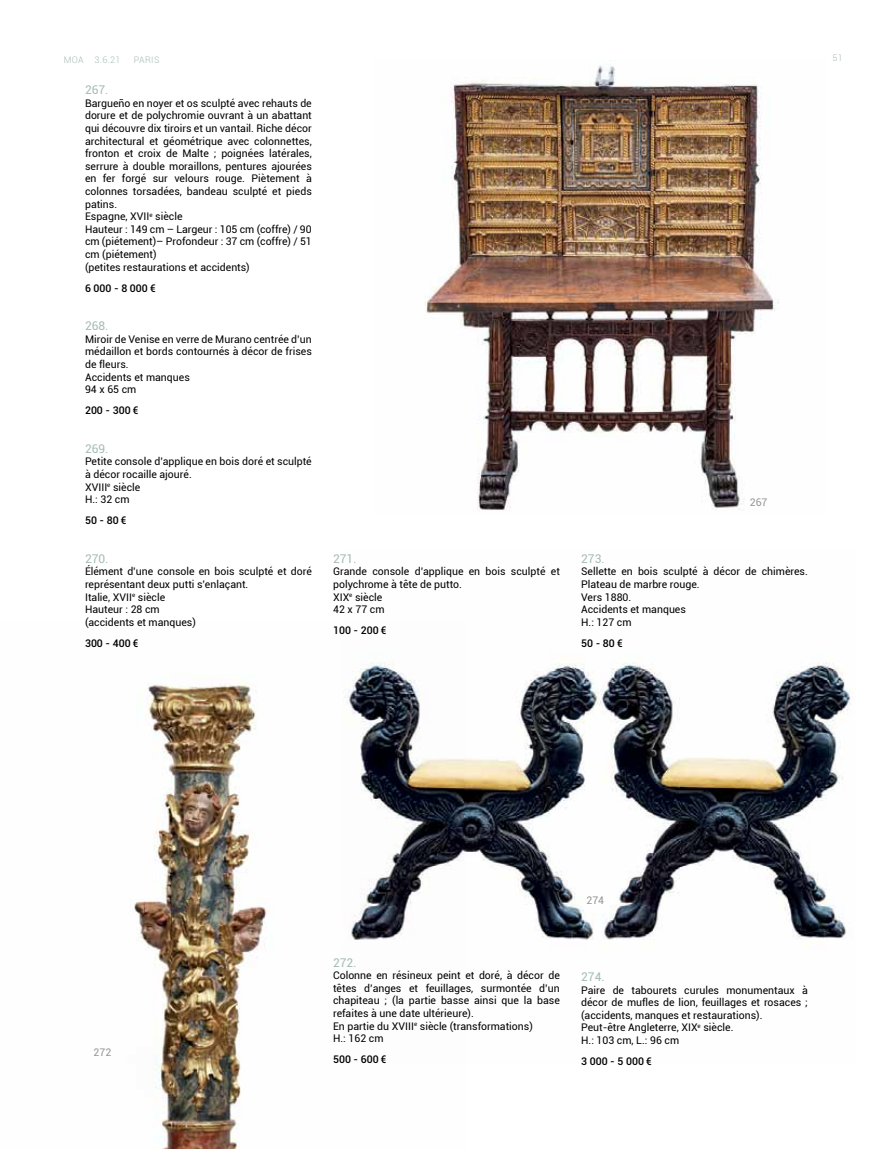
<style>
.page{position:relative;width:893px;height:1149px;background:#fff}
.page>*{position:absolute;margin:0;border:0;box-sizing:border-box;transform-origin:0 0}
.t1{font:12px "Roboto";color:#a5bbb4}
.t2{font:10.5px/12.6px "Roboto";color:#000}
.t3{font:500 10.5px "Roboto";color:#000}
.t4{font:10.5px "Roboto";color:#939598}
.t5{font:300 9px "Roboto";letter-spacing:.04em;color:#a5bbb4}
</style>
<div class="page">
<img style="left:134px;top:682px;width:133px;height:466px">
<img style="left:343px;top:662px;width:510px;height:286px">
<img style="left:425px;top:65px;width:354px;height:446px">
<p class="t5" style="left:64px;top:54px;width:58px">MOA 3.6.21</p>
<p class="t5" style="left:134px;top:54px;width:27px">PARIS</p>
<p class="t5" style="left:833px;top:51px;width:12px">51</p>
<p class="t1" style="left:85px;top:81px;width:25px">267.</p>
<p class="t2" style="left:85px;top:96px;width:228px">Bargueño en noyer et os sculpté avec rehauts de dorure et de polychromie ouvrant à un abattant qui découvre dix tiroirs et un vantail. Riche décor architectural et géométrique avec colonnettes, fronton et croix de Malte ; poignées latérales, serrure à double moraillons, pentures ajourées en fer forgé sur velours rouge. Piètement à colonnes torsadées, bandeau sculpté et pieds patins.<br>Espagne, XVII<sup>e</sup> siècle<br>Hauteur : 149 cm – Largeur : 105 cm (coffre) / 90 cm (piétement)– Profondeur : 37 cm (coffre) / 51 cm (piétement)<br>(petites restaurations et accidents)</p>
<p class="t3" style="left:85px;top:280px;width:72px">6 000 - 8 000 €</p>
<p class="t1" style="left:85px;top:317px;width:25px">268.</p>
<p class="t2" style="left:85px;top:332px;width:228px">Miroir de Venise en verre de Murano centrée d’un médaillon et bords contournés à décor de frises de fleurs.<br>Accidents et manques<br>94 x 65 cm</p>
<p class="t3" style="left:85px;top:403px;width:55px">200 - 300 €</p>
<p class="t1" style="left:85px;top:440px;width:25px">269.</p>
<p class="t2" style="left:85px;top:455px;width:228px">Petite console d’applique en bois doré et sculpté à décor rocaille ajouré.<br>XVIII<sup>e</sup> siècle<br>H.: 32 cm</p>
<p class="t3" style="left:85px;top:513px;width:43px">50 - 80 €</p>
<p class="t1" style="left:85px;top:550px;width:25px">270.</p>
<p class="t2" style="left:85px;top:565px;width:228px">Élément d’une console en bois sculpté et doré représentant deux putti s’enlaçant.<br>Italie, XVII<sup>e</sup> siècle<br>Hauteur : 28 cm<br>(accidents et manques)</p>
<p class="t3" style="left:85px;top:635px;width:55px">300 - 400 €</p>
<p class="t1" style="left:333px;top:550px;width:25px">271.</p>
<p class="t2" style="left:333px;top:565px;width:228px">Grande console d’applique en bois sculpté et polychrome à tête de putto.<br>XIX<sup>e</sup> siècle<br>42 x 77 cm</p>
<p class="t3" style="left:333px;top:623px;width:55px">100 - 200 €</p>
<p class="t4" style="left:750px;top:494px;width:19px">267</p>
<p class="t1" style="left:581px;top:550px;width:25px">273.</p>
<p class="t2" style="left:581px;top:565px;width:228px">Sellette en bois sculpté à décor de chimères.<br>Plateau de marbre rouge.<br>Vers 1880.<br>Accidents et manques<br>H.: 127 cm</p>
<p class="t3" style="left:581px;top:635px;width:43px">50 - 80 €</p>
<p class="t4" style="left:94px;top:1044px;width:19px">272</p>
<p class="t1" style="left:333px;top:953px;width:25px">272.</p>
<p class="t2" style="left:333px;top:968px;width:228px">Colonne en résineux peint et doré, à décor de têtes d’anges et feuillages, surmontée d’un chapiteau ; (la partie basse ainsi que la base refaites à une date ultérieure).<br>En partie du XVIII<sup>e</sup> siècle (transformations)<br>H.: 162 cm</p>
<p class="t3" style="left:333px;top:1051px;width:55px">500 - 600 €</p>
<p class="t4" style="left:586px;top:892px;width:19px">274</p>
<p class="t1" style="left:581px;top:967px;width:25px">274.</p>
<p class="t2" style="left:581px;top:982px;width:228px">Paire de tabourets curules monumentaux à décor de mufles de lion, feuillages et rosaces ; (accidents, manques et restaurations).<br>Peut-être Angleterre, XIX<sup>e</sup> siècle.<br>H.: 103 cm, L.: 96 cm</p>
<p class="t3" style="left:581px;top:1053px;width:72px">3 000 - 5 000 €</p>
</div>
